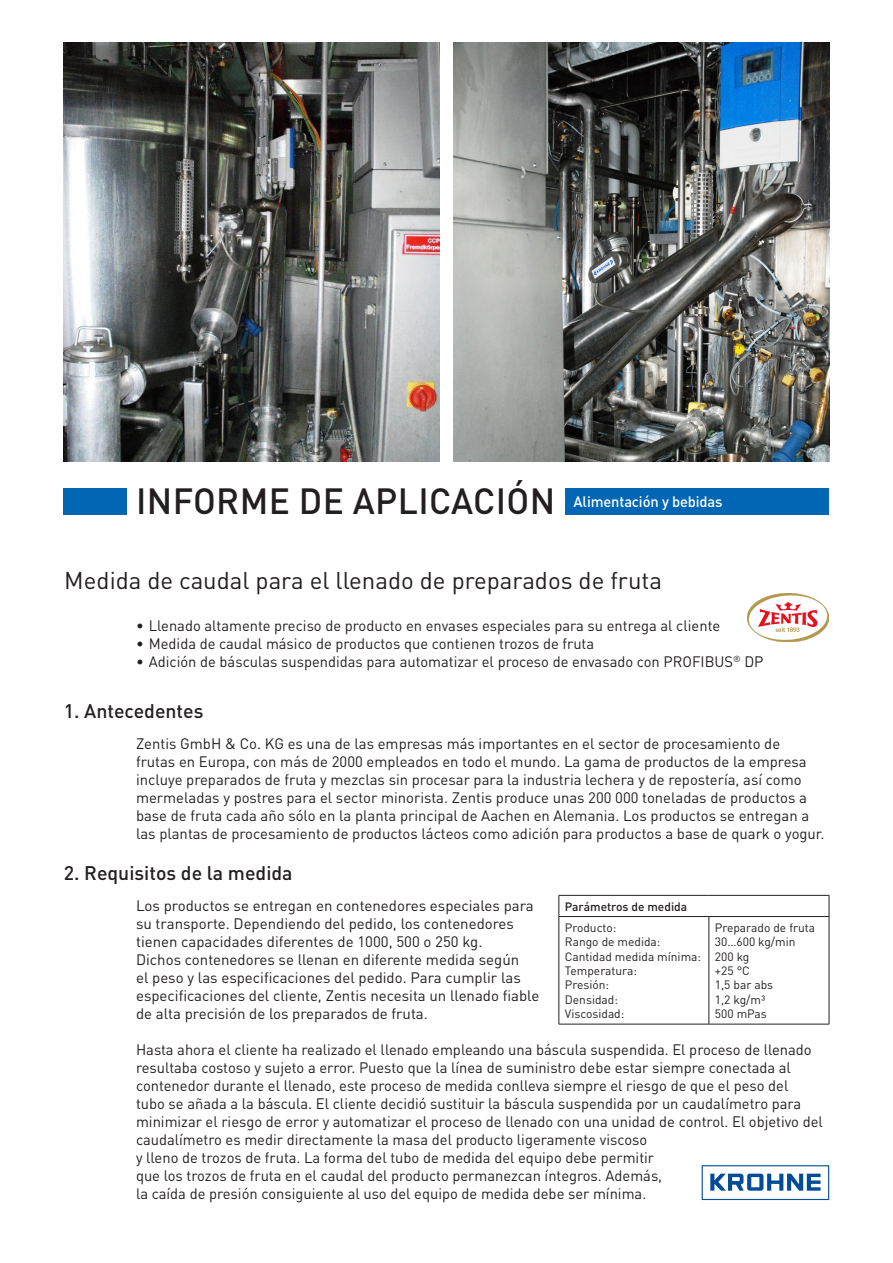
<style>
.page{position:relative;width:893px;height:1263px;background:#fff}
.page>*{position:absolute;margin:0;border:0;box-sizing:border-box;transform-origin:0 0}
.t1{font:500 36px "DIN Pro";letter-spacing:.01em;color:#231f20}
.t2{font:24px "DIN Pro";color:#231f20}
.t3{font:500 19.5px "DIN Pro";color:#231f20}
.t4{font:15px/18px "DIN Pro";color:#231f20}
.t5{font:500 15px "DIN Pro";letter-spacing:-.01em;color:#fff}
.t6{font:12px/14.4px "DIN Pro";color:#231f20}
.t7{font:500 12px "DIN Pro";color:#231f20}
</style>
<div class="page">
<div style="left:64px;top:488px;width:765px;height:26px;background:#0166b3"></div>
<div style="left:128px;top:487px;width:437px;height:37px;background:#fff"></div>
<img style="left:64px;top:43px;width:376px;height:418px">
<img style="left:453px;top:43px;width:376px;height:418px">
<img style="left:747px;top:593px;width:81px;height:48px">
<hr style="left:559px;top:895px;width:150px;height:1px;background:#231f20">
<svg style="left:559px;top:895px;width:1px;height:21px"></svg>
<hr style="left:709px;top:895px;width:120px;height:1px;background:#231f20">
<svg style="left:829px;top:895px;width:1px;height:21px"></svg>
<hr style="left:559px;top:916px;width:150px;height:1px;background:#231f20">
<hr style="left:559px;top:917px;width:1px;height:107px;background:#231f20">
<hr style="left:709px;top:916px;width:120px;height:1px;background:#231f20">
<hr style="left:709px;top:917px;width:1px;height:107px;background:#231f20">
<hr style="left:829px;top:917px;width:1px;height:107px;background:#231f20">
<hr style="left:559px;top:1024px;width:150px;height:1px;background:#231f20">
<hr style="left:709px;top:1024px;width:120px;height:1px;background:#231f20">
<svg style="left:702px;top:1165px;width:127px;height:35px"></svg>
<h1 class="t1" style="left:136px;top:477px;width:420px">INFORME DE APLICACIÓN</h1>
<p class="t5" style="left:573px;top:491px;width:150px">Alimentación y bebidas</p>
<h2 class="t2" style="left:64px;top:564px;width:599px">Medida de caudal para el llenado de preparados de fruta</h2>
<p class="t4" style="left:136px;top:616px;width:586px">• Llenado altamente preciso de producto en envases especiales para su entrega al cliente</p>
<p class="t4" style="left:136px;top:634px;width:459px">• Medida de caudal másico de productos que contienen trozos de fruta</p>
<p class="t4" style="left:136px;top:652px;width:629px">• Adición de básculas suspendidas para automatizar el proceso de envasado con PROFIBUS<sup>®</sup> DP</p>
<h3 class="t3" style="left:64px;top:698px;width:141px">1. Antecedentes</h3>
<p class="t4" style="left:136px;top:734px;width:690px">Zentis GmbH &amp; Co. KG es una de las empresas más importantes en el sector de procesamiento de<br>frutas en Europa, con más de 2000 empleados en todo el mundo. La gama de productos de la empresa incluye preparados de fruta y mezclas sin procesar para la industria lechera y de repostería, así como mermeladas y postres para el sector minorista. Zentis produce unas 200 000 toneladas de productos a base de fruta cada año sólo en la planta principal de Aachen en Alemania. Los productos se entregan a las plantas de procesamiento de productos lácteos como adición para productos a base de quark o yogur.</p>
<h3 class="t3" style="left:64px;top:860px;width:230px">2. Requisitos de la medida</h3>
<p class="t4" style="left:136px;top:896px;width:405px">Los productos se entregan en contenedores especiales para su transporte. Dependiendo del pedido, los contenedores tienen capacidades diferentes de 1000, 500 o 250 kg.<br>Dichos contenedores se llenan en diferente medida según<br>el peso y las especificaciones del pedido. Para cumplir las especificaciones del cliente, Zentis necesita un llenado fiable de alta precisión de los preparados de fruta.</p>
<p class="t4" style="left:136px;top:1040px;width:688px">Hasta ahora el cliente ha realizado el llenado empleando una báscula suspendida. El proceso de llenado resultaba costoso y sujeto a error. Puesto que la línea de suministro debe estar siempre conectada al contenedor durante el llenado, este proceso de medida conlleva siempre el riesgo de que el peso del<br>tubo se añada a la báscula. El cliente decidió sustituir la báscula suspendida por un caudalímetro para minimizar el riesgo de error y automatizar el proceso de llenado con una unidad de control. El objetivo del caudalímetro es medir directamente la masa del producto ligeramente viscoso<br>y lleno de trozos de fruta. La forma del tubo de medida del equipo debe permitir<br>que los trozos de fruta en el caudal del producto permanezcan íntegros. Además,<br>la caída de presión consiguiente al uso del equipo de medida debe ser mínima.</p>
<p class="t7" style="left:565px;top:898px;width:124px">Parámetros de medida</p>
<p class="t6" style="left:565px;top:920px;width:138px">Producto:<br>Rango de medida:<br>Cantidad medida mínima:<br>Temperatura:<br>Presión:<br>Densidad:<br>Viscosidad:</p>
<p class="t6" style="left:715px;top:920px;width:102px">Preparado de fruta<br>30…600 kg/min<br>200 kg<br>+25 °C<br>1,5 bar abs<br>1,2 kg/m³<br>500 mPas</p>
</div>
